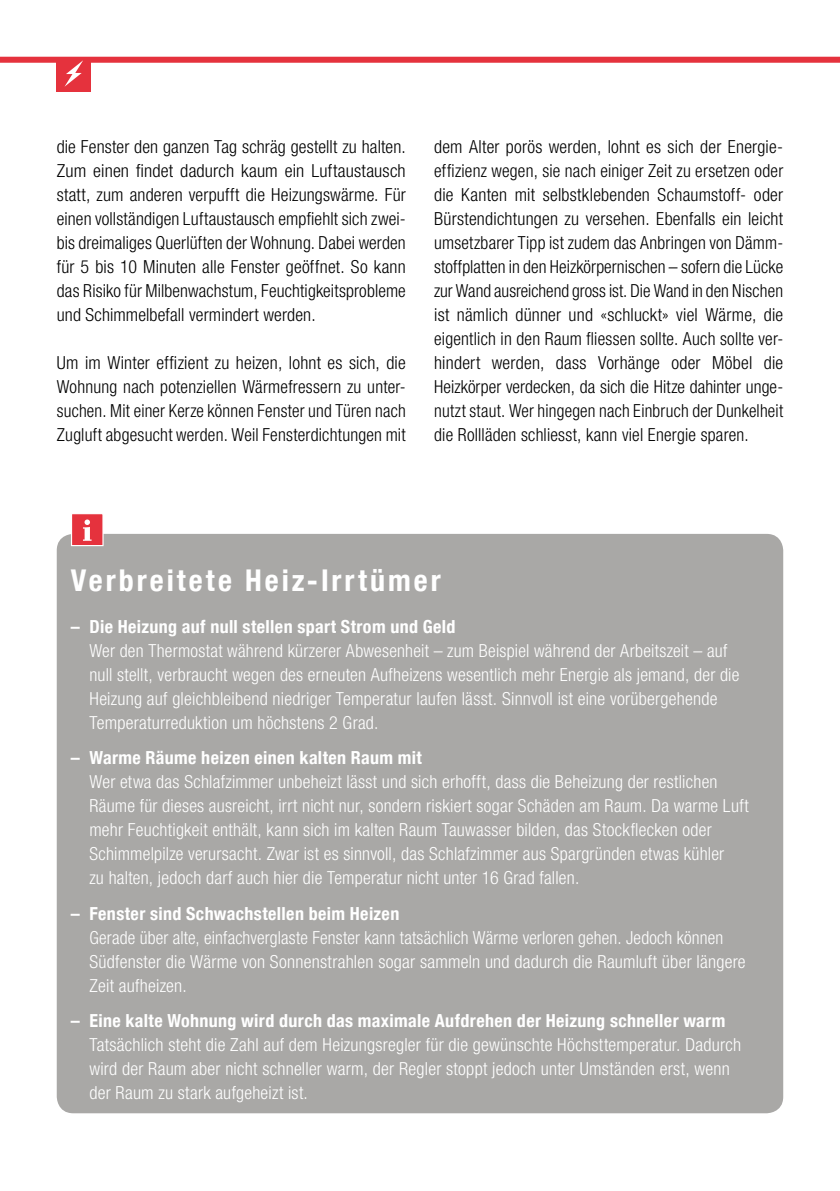
<style>
.page{position:relative;width:840px;height:1191px;background:#fff}
.page>*{position:absolute;margin:0;border:0;box-sizing:border-box;transform-origin:0 0}
.Titel_15_BoldCond{font:700 condensed 30px "Helvetica Neue LT Com";letter-spacing:.1em;color:#fff}
.t1{font:300 condensed 18px/24px "Helvetica Neue LT Com";letter-spacing:.015em;color:#fff}
.Lauftext_9_5_12_ligh{font:300 condensed 18px/24px "Helvetica Neue LT Com";letter-spacing:.015em;color:#000;text-align:justify}
.s1{font-weight:700}
</style>
<div class="page">
<div style="left:0;top:57px;width:839px;height:6px;background:#e5323d"></div>
<div style="left:57px;top:57px;width:34px;height:34px;background:#e5323d"></div>
<svg style="left:64px;top:60px;width:19px;height:27px"></svg>
<div style="left:57px;top:534px;width:725px;height:579px;background:#a9a8a6;border-radius:17px"></div>
<div style="left:71px;top:513px;width:32px;height:33px;background:#e5323d;border:1px solid #fff"></div>
<svg style="left:83px;top:519px;width:8px;height:22px"></svg>
<p class="Lauftext_9_5_12_ligh" style="left:57px;top:134px;width:350px">die Fenster den ganzen Tag schräg gestellt zu halten.<br>Zum einen findet dadurch kaum ein Luftaustausch statt, zum anderen verpufft die Heizungswärme. Für einen vollständigen Luftaustausch empfiehlt sich zwei&shy;bis dreimaliges Querlüften der Wohnung. Dabei werden für 5 bis 10 Minuten alle Fenster geöffnet. So kann das Risiko für Milbenwachstum, Feuchtigkeitsprobleme und Schimmelbefall vermindert werden.</p>
<p class="Lauftext_9_5_12_ligh" style="left:57px;top:350px;width:350px">Um im Winter effizient zu heizen, lohnt es sich, die Wohnung nach potenziellen Wärmefressern zu unter&shy;suchen. Mit einer Kerze können Fenster und Türen nach Zugluft abgesucht werden. Weil Fensterdichtungen mit</p>
<p class="Lauftext_9_5_12_ligh" style="left:434px;top:134px;width:350px">dem Alter porös werden, lohnt es sich der Energie&shy;effizienz wegen, sie nach einiger Zeit zu ersetzen oder die Kanten mit selbstklebenden Schaumstoff- oder Bürstendichtungen zu versehen. Ebenfalls ein leicht umsetzbarer Tipp ist zudem das Anbringen von Dämm&shy;stoffplatten in den Heizkörpernischen – sofern die Lücke zur Wand ausreichend gross ist. Die Wand in den Nischen ist nämlich dünner und «schluckt» viel Wärme, die eigentlich in den Raum fliessen sollte. Auch sollte ver&shy;hindert werden, dass Vorhänge oder Möbel die Heizkörper verdecken, da sich die Hitze dahinter unge&shy;nutzt staut. Wer hingegen nach Einbruch der Dunkelheit die Rollläden schliesst, kann viel Energie sparen.</p>
<p class="Titel_15_BoldCond" style="left:71px;top:562px;width:371px">Verbreitete Heiz-Irrtümer</p>
<p class="t1" style="left:89px;top:614px;width:651px;text-indent:-18px"><span class="s1">– Die Heizung auf null stellen spart Strom und Geld<br></span>Wer den Thermostat während kürzerer Abwesenheit – zum Beispiel während der Arbeitszeit – auf null stellt, verbraucht wegen des erneuten Aufheizens wesentlich mehr Energie als jemand, der die Heizung auf gleichbleibend niedriger Temperatur laufen lässt. Sinnvoll ist eine vorübergehende Temperaturreduktion um höchstens 2 Grad.</p>
<p class="t1" style="left:89px;top:746px;width:660px;text-indent:-18px"><span class="s1">– Warme Räume heizen einen kalten Raum mit<br></span>Wer etwa das Schlafzimmer unbeheizt lässt und sich erhofft, dass die Beheizung der restlichen Räume für dieses ausreicht, irrt nicht nur, sondern riskiert sogar Schäden am Raum. Da warme Luft mehr Feuchtigkeit enthält, kann sich im kalten Raum Tauwasser bilden, das Stockflecken oder Schimmelpilze verursacht. Zwar ist es sinnvoll, das Schlafzimmer aus Spargründen etwas kühler<br>zu halten, jedoch darf auch hier die Temperatur nicht unter 16 Grad fallen.</p>
<p class="t1" style="left:89px;top:901px;width:657px;text-indent:-18px"><span class="s1">– Fenster sind Schwachstellen beim Heizen<br></span>Gerade über alte, einfachverglaste Fenster kann tatsächlich Wärme verloren gehen. Jedoch können Südfenster die Wärme von Sonnenstrahlen sogar sammeln und dadurch die Raumluft über längere Zeit aufheizen.</p>
<p class="t1" style="left:89px;top:1008px;width:652px;text-indent:-18px"><span class="s1">– Eine kalte Wohnung wird durch das maximale Aufdrehen der Heizung schneller warm </span>Tatsächlich steht die Zahl auf dem Heizungsregler für die gewünschte Höchsttemperatur. Dadurch wird der Raum aber nicht schneller warm, der Regler stoppt jedoch unter Umständen erst, wenn der Raum zu stark aufgeheizt ist.</p>
</div>
